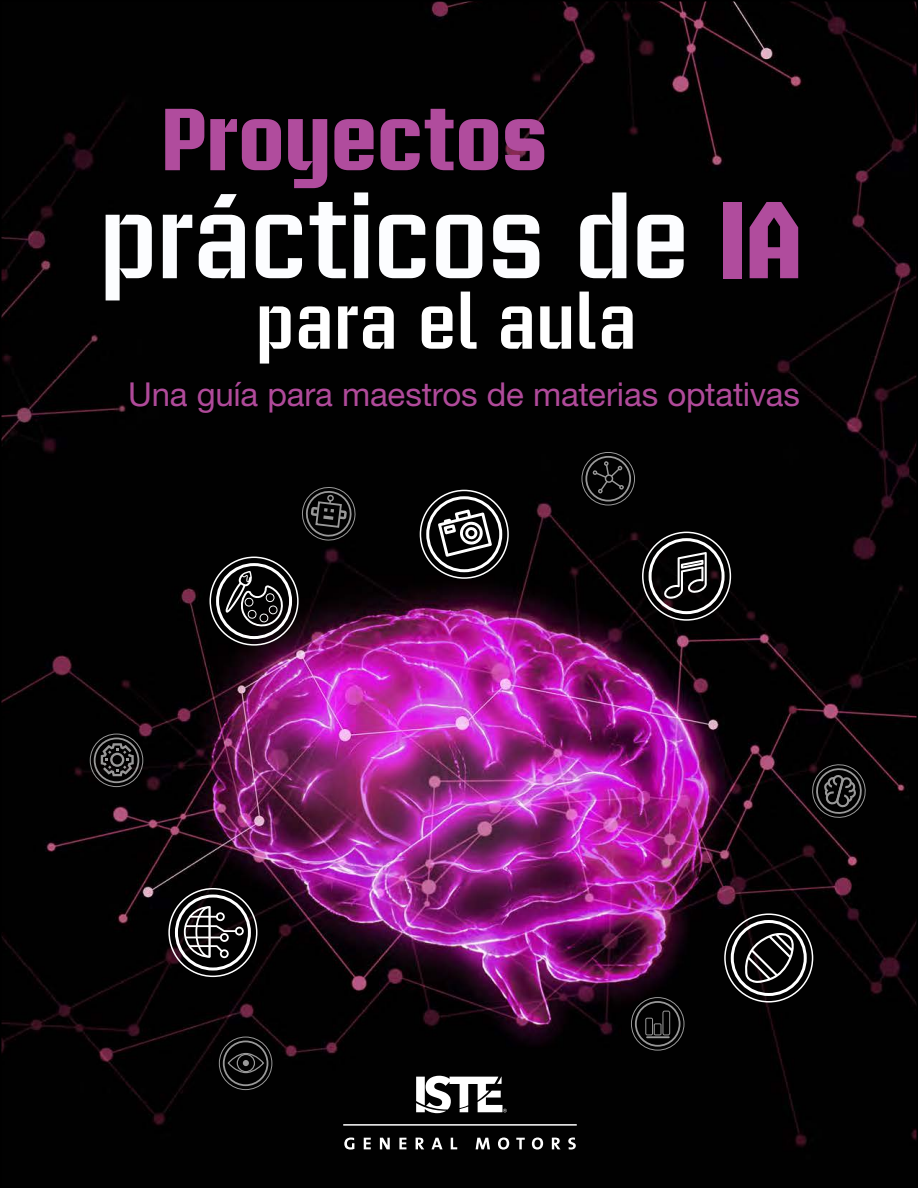
<style>
.page{position:relative;width:918px;height:1188px;background:#fff}
.page>*{position:absolute;margin:0;border:0;box-sizing:border-box;transform-origin:0 0}
.t1{font:600 108px "Briem Akademi Std";letter-spacing:-.04em;color:#fcfdff}
.t2{font:700 87px "Briem Akademi Std";letter-spacing:-.01em;color:#b04c9d}
.t3{font:600 72px "Briem Akademi Std";letter-spacing:-.025em;color:#fff}
.t4{font:33px "Helvetica Neue LT Std";letter-spacing:-.01em;color:#b04a9a}
.s1{font-weight:700;color:#b04c9d}
</style>
<div class="page">
<img style="left:3px;top:3px;width:912px;height:1182px">
<svg style="left:344px;top:1138px;width:232px;height:12px"></svg>
<svg style="left:416px;top:1076px;width:91px;height:37px"></svg>
<hr style="left:343px;top:1124px;width:234px;height:2px;background:#fff">
<div style="left:426px;top:496px;width:76px;height:76px;border:3px solid #fff;border-radius:50%"></div>
<div style="left:420px;top:490px;width:89px;height:89px;border:2px solid #fff;border-radius:50%"></div>
<svg style="left:438px;top:509px;width:54px;height:48px"></svg>
<div style="left:175px;top:895px;width:76px;height:76px;border:3px solid #fff;border-radius:50%"></div>
<div style="left:168px;top:888px;width:89px;height:89px;border:2px solid #fff;border-radius:50%"></div>
<svg style="left:184px;top:906px;width:60px;height:52px"></svg>
<div style="left:649px;top:538px;width:76px;height:76px;border:3px solid #fff;border-radius:50%"></div>
<div style="left:642px;top:532px;width:89px;height:89px;border:2px solid #fff;border-radius:50%"></div>
<svg style="left:663px;top:552px;width:44px;height:47px"></svg>
<div style="left:731px;top:920px;width:76px;height:76px;border:3px solid #fff;border-radius:50%"></div>
<div style="left:724px;top:913px;width:89px;height:90px;border:2px solid #fff;border-radius:50%"></div>
<svg style="left:744px;top:933px;width:50px;height:50px"></svg>
<div style="left:216px;top:563px;width:76px;height:76px;border:3px solid #fff;border-radius:50%"></div>
<svg style="left:225px;top:571px;width:59px;height:56px"></svg>
<div style="left:210px;top:557px;width:89px;height:89px;border:2px solid #fff;border-radius:50%"></div>
<svg style="left:592px;top:461px;width:32px;height:33px"></svg>
<div style="left:582px;top:452px;width:53px;height:53px;border:1px solid #fff;border-radius:50%"></div>
<div style="left:585px;top:456px;width:46px;height:46px;border:2px solid #fff;border-radius:50%"></div>
<svg style="left:810px;top:762px;width:56px;height:58px"></svg>
<svg style="left:301px;top:486px;width:56px;height:56px"></svg>
<div style="left:90px;top:734px;width:53px;height:53px;border:1px solid #fff;border-radius:50%"></div>
<div style="left:94px;top:738px;width:45px;height:45px;border:2px solid #fff;border-radius:50%"></div>
<svg style="left:101px;top:743px;width:33px;height:33px"></svg>
<div style="left:631px;top:997px;width:53px;height:54px;border:1px solid #fff;border-radius:50%"></div>
<div style="left:635px;top:1001px;width:46px;height:46px;border:2px solid #fff;border-radius:50%"></div>
<svg style="left:645px;top:1011px;width:25px;height:24px"></svg>
<hr style="left:646px;top:1036px;width:24px;height:2px;background:#fff">
<div style="left:219px;top:1037px;width:53px;height:53px;border:1px solid #fff;border-radius:50%"></div>
<div style="left:223px;top:1041px;width:45px;height:45px;border:2px solid #fff;border-radius:50%"></div>
<svg style="left:227px;top:1052px;width:38px;height:22px"></svg>
<h2 class="t2" style="left:161px;top:91px;width:389px">Proyectos</h2>
<h1 class="t1" style="left:98px;top:180px;width:707px">prácticos de <span class="s1">IA</span></h1>
<h3 class="t3" style="left:255px;top:283px;width:385px">para el aula</h3>
<p class="t4" style="left:128px;top:374px;width:673px">Una guía para maestros de materias optativas</p>
</div>
